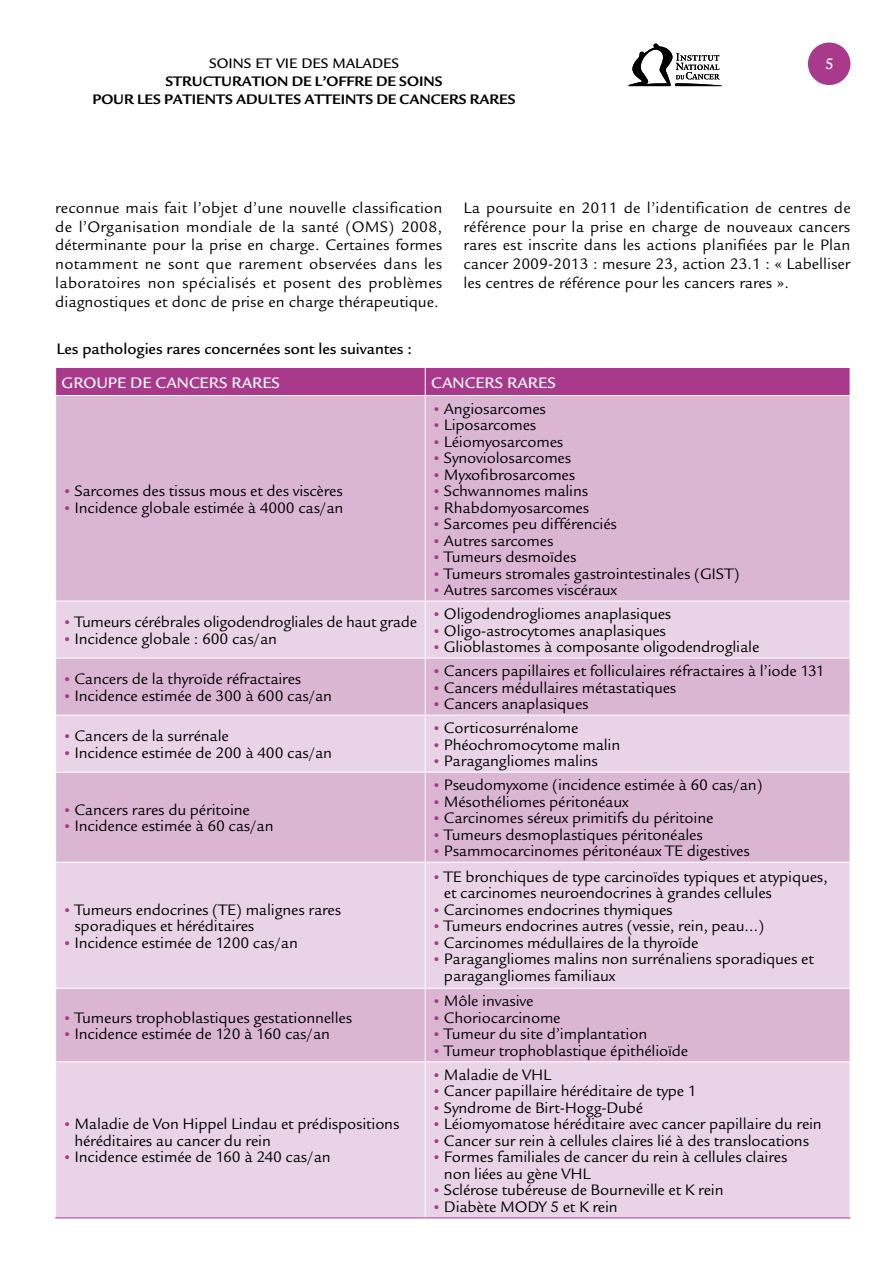
<style>
.page{position:relative;width:893px;height:1263px;background:#fff}
.page>*{position:absolute;margin:0;border:0;box-sizing:border-box;transform-origin:0 0}
.t1{font:16.5px/18.8px "Legacy San ITC";letter-spacing:-.01em;color:#000}
.t2{font:500 16.5px "Legacy San ITC";color:#000}
.t3{font:500 16.5px "Legacy San ITC";color:#fff}
.t4{font:500 16.5px "Legacy Sans";color:#fff}
.t5{font:700 15px "Legacy San ITC";color:#000}
.t6{font:500 15px "Legacy San ITC";color:#000}
.s1{font-size:15px;color:#a9398a}
</style>
<div class="page">
<div style="left:808px;top:43px;width:42px;height:42px;background:#a9398a;border-radius:50%"></div>
<svg style="left:628px;top:44px;width:94px;height:42px"></svg>
<div style="left:56px;top:396px;width:794px;height:205px;background:#dab6d3"></div>
<svg style="left:56px;top:602px;width:794px;height:615px;background:#e3c9df"></svg>
<div style="left:55px;top:367px;width:795px;height:28px;background:#a9398a"></div>
<hr style="left:425px;top:601px;width:1px;height:57px;background:#fff">
<hr style="left:425px;top:715px;width:1px;height:57px;background:#fff">
<hr style="left:425px;top:862px;width:1px;height:126px;background:#fff">
<hr style="left:425px;top:1062px;width:1px;height:155px;background:#fff">
<hr style="left:55px;top:772px;width:370px;height:1px;background:#fff">
<hr style="left:425px;top:772px;width:425px;height:1px;background:#fff">
<hr style="left:425px;top:772px;width:1px;height:90px;background:#fff">
<hr style="left:55px;top:862px;width:370px;height:1px;background:#fff">
<hr style="left:425px;top:862px;width:425px;height:1px;background:#fff">
<hr style="left:55px;top:1217px;width:370px;height:1px;background:#a9398a">
<hr style="left:425px;top:1217px;width:425px;height:1px;background:#a9398a">
<hr style="left:425px;top:396px;width:1px;height:205px;background:#fff">
<hr style="left:55px;top:658px;width:370px;height:1px;background:#fff">
<hr style="left:425px;top:658px;width:425px;height:1px;background:#fff">
<hr style="left:425px;top:658px;width:1px;height:57px;background:#fff">
<hr style="left:55px;top:715px;width:370px;height:1px;background:#fff">
<hr style="left:425px;top:715px;width:425px;height:1px;background:#fff">
<hr style="left:55px;top:988px;width:370px;height:1px;background:#fff">
<hr style="left:425px;top:988px;width:425px;height:1px;background:#fff">
<hr style="left:425px;top:989px;width:1px;height:72px;background:#fff">
<hr style="left:55px;top:1061px;width:370px;height:1px;background:#fff">
<hr style="left:425px;top:1061px;width:425px;height:1px;background:#fff">
<p class="t6" style="left:209px;top:54px;width:191px">SOINS ET VIE DES MALADES</p>
<p class="t5" style="left:165px;top:72px;width:252px">STRUCTURATION DE L’OFFRE DE SOINS</p>
<p class="t5" style="left:92px;top:90px;width:21px">POUR</p>
<p class="t5" style="left:137px;top:90px;width:110px">LES PATIENTS ADULTE</p>
<p class="t5" style="left:293px;top:90px;width:21px">S ATTEINT</p>
<p class="t5" style="left:365px;top:90px;width:45px">S DE CANCER</p>
<p class="t5" style="left:459px;top:90px;width:22px">S RARE</p>
<p class="t5" style="left:508px;top:90px;width:9px">S</p>
<p class="t4" style="left:825px;top:54px;width:10px">5</p>
<p class="t1" style="left:55px;top:199px;width:389px;text-align:justify">reconnue mais fait l’objet d’une nouvelle classification de l’Organisation mondiale de la santé (OMS) 2008, déterminante pour la prise en charge. Certaines formes notamment ne sont que rarement observées dans les laboratoires non spécialisés et posent des problèmes diagnostiques et donc de prise en charge thérapeutique.</p>
<p class="t1" style="left:463px;top:199px;width:389px;text-align:justify">La poursuite en 2011 de l’identification de centres de référence pour la prise en charge de nouveaux cancers rares est inscrite dans les actions planifiées par le Plan cancer 2009-2013 : mesure 23, action 23.1 : « Labelliser les centres de référence pour les cancers rares ».</p>
<p class="t2" style="left:56px;top:339px;width:357px">LES PATHOLOGIES RARES CONCERNÉES SONT LES SUIVANTES :</p>
<p class="t3" style="left:62px;top:373px;width:220px">GROUPE DE CANCERS RARES</p>
<p class="t3" style="left:431px;top:373px;width:126px">CANC ERS RARES</p>
<p class="t1" style="left:62px;top:482px;width:282px"><span class="s1">•</span> Sarcomes des tissus mous et des viscères</p>
<p class="t1" style="left:62px;top:498px;width:283px"><span class="s1">•</span> Incidence globale estimée à 4000 cas/an</p>
<p class="t1" style="left:62px;top:613px;width:356px"><span class="s1">•</span> Tumeurs cérébrales oligodendrogliales de haut grade</p>
<p class="t1" style="left:62px;top:629px;width:216px"><span class="s1">•</span> Incidence globale : 600 cas/an</p>
<p class="t1" style="left:62px;top:670px;width:240px"><span class="s1">•</span> Cancers de la thyroïde réfractaires</p>
<p class="t1" style="left:62px;top:686px;width:271px"><span class="s1">•</span> Incidence estimée de 300 à 600 cas/an</p>
<p class="t1" style="left:62px;top:727px;width:168px"><span class="s1">•</span> Cancers de la surrénale</p>
<p class="t1" style="left:62px;top:743px;width:271px"><span class="s1">•</span> Incidence estimée de 200 à 400 cas/an</p>
<p class="t1" style="left:62px;top:800px;width:189px"><span class="s1">•</span> Cancers rares du péritoine</p>
<p class="t1" style="left:62px;top:817px;width:213px"><span class="s1">•</span> Incidence estimée à 60 cas/an</p>
<p class="t1" style="left:74px;top:901px;width:268px;line-height:16.5px;text-indent:-12px"><span class="s1">•</span> Tumeurs endocrines (TE) malignes rares sporadiques et héréditaires</p>
<p class="t1" style="left:62px;top:933px;width:237px"><span class="s1">•</span> Incidence estimée de 1200 cas/an</p>
<p class="t1" style="left:62px;top:1008px;width:291px"><span class="s1">•</span> Tumeurs trophoblastiques gestationnelles</p>
<p class="t1" style="left:62px;top:1025px;width:269px"><span class="s1">•</span> Incidence estimée de 120 à 160 cas/an</p>
<p class="t1" style="left:74px;top:1116px;width:327px;line-height:16.5px;text-indent:-12px"><span class="s1">•</span> Maladie de Von Hippel Lindau et prédispositions héréditaires au cancer du rein</p>
<p class="t1" style="left:62px;top:1148px;width:270px"><span class="s1">•</span> Incidence estimée de 160 à 240 cas/an</p>
<p class="t1" style="left:432px;top:399px;width:115px"><span class="s1">•</span> Angiosarcomes</p>
<p class="t1" style="left:432px;top:416px;width:106px"><span class="s1">•</span> Liposarcomes</p>
<p class="t1" style="left:432px;top:432px;width:133px"><span class="s1">•</span> Léiomyosarcomes</p>
<p class="t1" style="left:432px;top:449px;width:141px"><span class="s1">•</span> Synoviolosarcomes</p>
<p class="t1" style="left:432px;top:465px;width:145px"><span class="s1">•</span> Myxofibrosarcomes</p>
<p class="t1" style="left:432px;top:482px;width:158px"><span class="s1">•</span> Schwannomes malins</p>
<p class="t1" style="left:432px;top:498px;width:159px"><span class="s1">•</span> Rhabdomyosarcomes</p>
<p class="t1" style="left:432px;top:515px;width:187px"><span class="s1">•</span> Sarcomes peu différenciés</p>
<p class="t1" style="left:432px;top:531px;width:123px"><span class="s1">•</span> Autres sarcomes</p>
<p class="t1" style="left:432px;top:548px;width:146px"><span class="s1">•</span> Tumeurs desmoïdes</p>
<p class="t1" style="left:432px;top:564px;width:309px"><span class="s1">•</span> Tumeurs stromales gastrointestinales (GIST)</p>
<p class="t1" style="left:432px;top:581px;width:186px"><span class="s1">•</span> Autres sarcomes viscéraux</p>
<p class="t1" style="left:432px;top:605px;width:241px"><span class="s1">•</span> Oligodendrogliomes anaplasiques</p>
<p class="t1" style="left:432px;top:621px;width:235px"><span class="s1">•</span> Oligo-astrocytomes anaplasiques</p>
<p class="t1" style="left:432px;top:638px;width:329px"><span class="s1">•</span> Glioblastomes à composante oligodendrogliale</p>
<p class="t1" style="left:432px;top:662px;width:394px"><span class="s1">•</span> Cancers papillaires et folliculaires réfractaires à l’iode 131</p>
<p class="t1" style="left:432px;top:678px;width:246px"><span class="s1">•</span> Cancers médullaires métastatiques</p>
<p class="t1" style="left:432px;top:695px;width:158px"><span class="s1">•</span> Cancers anaplasiques</p>
<p class="t1" style="left:432px;top:719px;width:148px"><span class="s1">•</span> Corticosurrénalome</p>
<p class="t1" style="left:432px;top:735px;width:190px"><span class="s1">•</span> Phéochromocytome malin</p>
<p class="t1" style="left:432px;top:752px;width:167px"><span class="s1">•</span> Paragangliomes malins</p>
<p class="t1" style="left:432px;top:776px;width:332px"><span class="s1">•</span> Pseudomyxome (incidence estimée à 60 cas/an)</p>
<p class="t1" style="left:432px;top:792px;width:198px"><span class="s1">•</span> Mésothéliomes péritonéaux</p>
<p class="t1" style="left:432px;top:809px;width:283px"><span class="s1">•</span> Carcinomes séreux primitifs du péritoine</p>
<p class="t1" style="left:432px;top:825px;width:272px"><span class="s1">•</span> Tumeurs desmoplastiques péritonéales</p>
<p class="t1" style="left:432px;top:842px;width:319px"><span class="s1">•</span> Psammocarcinomes péritonéaux TE digestives</p>
<p class="t1" style="left:444px;top:868px;width:385px;line-height:16.5px;text-indent:-12px"><span class="s1">•</span> TE bronchiques de type carcinoïdes typiques et atypiques, et carcinomes neuroendocrines à grandes cellules</p>
<p class="t1" style="left:432px;top:900px;width:242px"><span class="s1">•</span> Carcinomes endocrines thymiques</p>
<p class="t1" style="left:432px;top:917px;width:334px"><span class="s1">•</span> Tumeurs endocrines autres (vessie, rein, peau…)</p>
<p class="t1" style="left:432px;top:933px;width:268px"><span class="s1">•</span> Carcinomes médullaires de la thyroïde</p>
<p class="t1" style="left:444px;top:951px;width:371px;line-height:16.5px;text-indent:-12px"><span class="s1">•</span> Paragangliomes malins non surrénaliens sporadiques et paragangliomes familiaux</p>
<p class="t1" style="left:432px;top:992px;width:103px"><span class="s1">•</span> Môle invasive</p>
<p class="t1" style="left:432px;top:1008px;width:130px"><span class="s1">•</span> Choriocarcinome</p>
<p class="t1" style="left:432px;top:1025px;width:217px"><span class="s1">•</span> Tumeur du site d’implantation</p>
<p class="t1" style="left:432px;top:1041px;width:258px"><span class="s1">•</span> Tumeur trophoblastique épithélioïde</p>
<p class="t1" style="left:432px;top:1065px;width:121px"><span class="s1">•</span> Maladie de VHL</p>
<p class="t1" style="left:432px;top:1082px;width:266px"><span class="s1">•</span> Cancer papillaire héréditaire de type 1</p>
<p class="t1" style="left:432px;top:1098px;width:213px"><span class="s1">•</span> Syndrome de Birt-Hogg-Dubé</p>
<p class="t1" style="left:432px;top:1115px;width:391px"><span class="s1">•</span> Léiomyomatose héréditaire avec cancer papillaire du rein</p>
<p class="t1" style="left:432px;top:1131px;width:379px"><span class="s1">•</span> Cancer sur rein à cellules claires lié à des translocations</p>
<p class="t1" style="left:444px;top:1149px;width:345px;line-height:16.5px;text-indent:-12px"><span class="s1">•</span> Formes familiales de cancer du rein à cellules claires non liées au gène VHL</p>
<p class="t1" style="left:432px;top:1181px;width:293px"><span class="s1">•</span> Sclérose tubéreuse de Bourneville et K rein</p>
<p class="t1" style="left:432px;top:1197px;width:187px"><span class="s1">•</span> Diabète MODY 5 et K rein</p>
</div>
